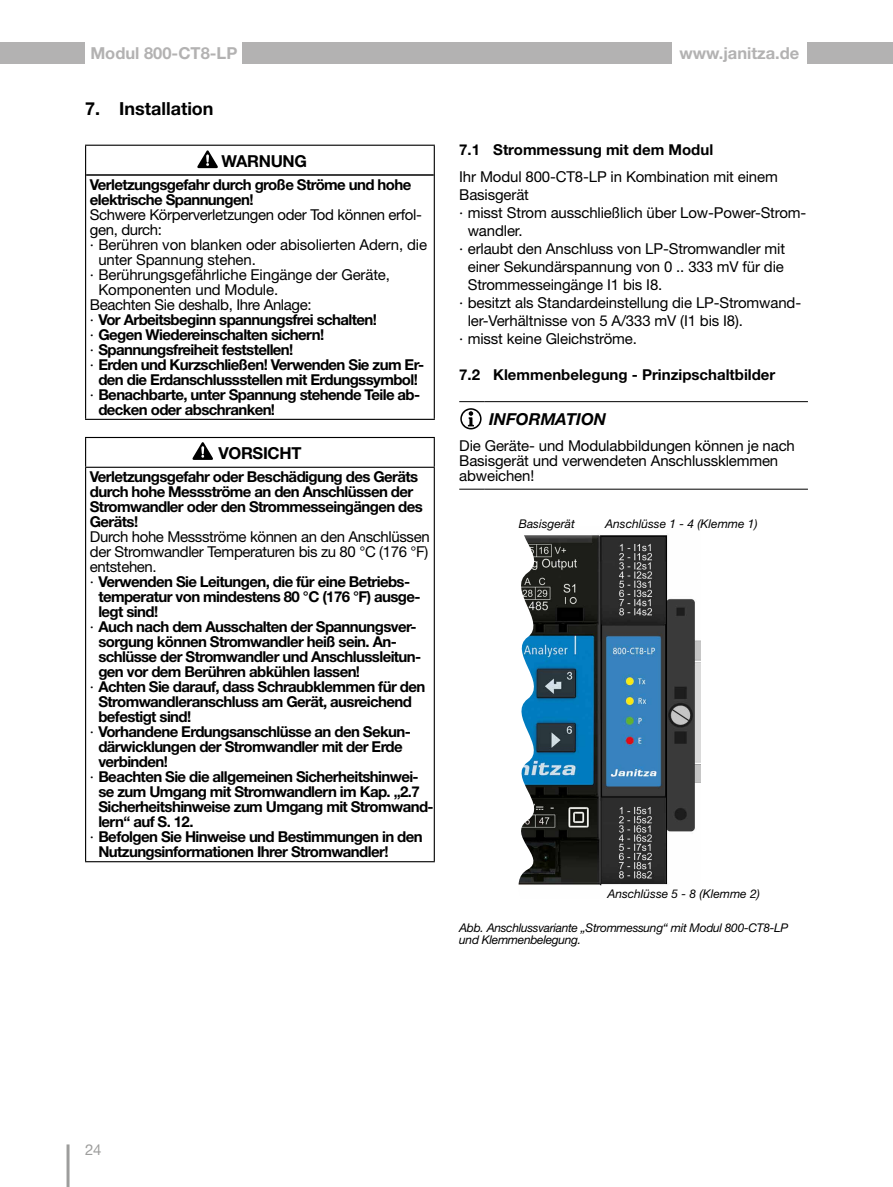
<style>
.page{position:relative;width:893px;height:1187px;background:#fff}
.page>*{position:absolute;margin:0;border:0;box-sizing:border-box;transform-origin:0 0}
.t1{font:700 18px "Helvetica Neue LT Pro";color:#000}
.t2{font:700 16.5px "Helvetica Neue LT Pro";color:#b3b2b2}
.t3{font:700 16.5px "Helvetica Neue LT Pro";letter-spacing:-.02em;color:#000}
.t4{font:italic 700 16.5px "Helvetica Neue LT Pro";color:#000}
.t5{font:700 15px/15px "Helvetica Neue LT Pro";letter-spacing:-.04em;color:#000}
.t6{font:15px/15px "Helvetica Neue LT Pro";letter-spacing:-.01em;color:#000}
.t7{font:700 15px "Helvetica Neue LT Pro";color:#000}
.t8{font:15px "Helvetica Neue LT Pro";color:#9d9d9c}
.t9{font:italic 12px/12px "Helvetica Neue LT Pro";letter-spacing:-.025em;color:#000}
.t10{font:italic 12px "Helvetica Neue LT Pro";color:#000}
.s1{font-weight:400}
</style>
<div class="page">
<hr style="left:67px;top:1144px;width:3px;height:42px;background:#9d9d9c">
<div style="left:0;top:43px;width:85px;height:21px;background:#b3b2b2"></div>
<div style="left:242px;top:43px;width:430px;height:21px;background:#b3b2b2"></div>
<div style="left:808px;top:43px;width:85px;height:21px;background:#b3b2b2"></div>
<img style="left:550px;top:535px;width:150px;height:351px">
<svg style="left:518px;top:535px;width:32px;height:350px"></svg>
<hr style="left:85px;top:437px;width:350px;height:1px;background:#000">
<svg style="left:85px;top:438px;width:1px;height:28px"></svg>
<svg style="left:434px;top:438px;width:1px;height:28px"></svg>
<hr style="left:85px;top:466px;width:350px;height:2px;background:#000">
<hr style="left:85px;top:468px;width:1px;height:393px;background:#000">
<hr style="left:434px;top:468px;width:1px;height:393px;background:#000">
<hr style="left:85px;top:861px;width:350px;height:1px;background:#000">
<svg style="left:193px;top:442px;width:20px;height:18px"></svg>
<hr style="left:85px;top:175px;width:1px;height:244px;background:#000">
<hr style="left:434px;top:175px;width:1px;height:244px;background:#000">
<hr style="left:85px;top:419px;width:350px;height:1px;background:#000">
<hr style="left:85px;top:145px;width:350px;height:1px;background:#000">
<svg style="left:85px;top:146px;width:1px;height:29px"></svg>
<svg style="left:434px;top:146px;width:1px;height:29px"></svg>
<hr style="left:86px;top:174px;width:348px;height:2px;background:#000">
<svg style="left:197px;top:150px;width:21px;height:18px"></svg>
<svg style="left:459px;top:401px;width:26px;height:1px"></svg>
<hr style="left:485px;top:401px;width:323px;height:1px;background:#000">
<svg style="left:459px;top:489px;width:26px;height:1px"></svg>
<hr style="left:485px;top:489px;width:323px;height:1px;background:#000">
<svg style="left:460px;top:408px;width:22px;height:21px"></svg>
<p class="t2" style="left:90px;top:42px;width:148px">Modul 800-CT8-LP</p>
<p class="t2" style="left:679px;top:42px;width:122px">www.janitza.de</p>
<p class="t1" style="left:85px;top:97px;width:130px">7. Installation</p>
<p class="t3" style="left:221px;top:151px;width:87px">WARNUNG</p>
<p class="t5" style="left:90px;top:177px;width:323px">Verletzungsgefahr durch große Ströme und hohe elektrische Spannungen!</p>
<p class="t6" style="left:90px;top:207px;width:334px">Schwere Körperverletzungen oder Tod können erfol-</p>
<p class="t6" style="left:90px;top:222px;width:74px">gen, durch:</p>
<p class="t6" style="left:90px;top:237px;width:339px">· Berühren von blanken oder abisolierten Adern, die</p>
<p class="t6" style="left:98px;top:252px;width:159px">unter Spannung stehen.</p>
<p class="t6" style="left:90px;top:267px;width:302px">· Berührungsgefährliche Eingänge der Geräte,</p>
<p class="t6" style="left:98px;top:282px;width:181px">Komponenten und Module.</p>
<p class="t6" style="left:90px;top:297px;width:223px">Beachten Sie deshalb, Ihre Anlage:</p>
<p class="t5" style="left:90px;top:312px;width:288px"><span class="s1">·</span> Vor Arbeitsbeginn spannungsfrei schalten!</p>
<p class="t5" style="left:90px;top:327px;width:236px"><span class="s1">·</span> Gegen Wiedereinschalten sichern!</p>
<p class="t5" style="left:90px;top:342px;width:205px"><span class="s1">·</span> Spannungsfreiheit feststellen!</p>
<p class="t5" style="left:90px;top:357px;width:336px"><span class="s1">·</span> Erden und Kurzschließen! Verwenden Sie zum Er-</p>
<p class="t5" style="left:98px;top:372px;width:321px">den die Erdanschlussstellen mit Erdungssymbol!</p>
<p class="t5" style="left:90px;top:387px;width:332px"><span class="s1">·</span> Benachbarte, unter Spannung stehende Teile ab-</p>
<p class="t5" style="left:98px;top:402px;width:178px">decken oder abschranken!</p>
<p class="t3" style="left:218px;top:443px;width:84px">VORSICHT</p>
<p class="t5" style="left:90px;top:469px;width:335px">Verletzungsgefahr oder Beschädigung des Geräts durch hohe Messströme an den Anschlüssen der Stromwandler oder den Strommesseingängen des Geräts!</p>
<p class="t6" style="left:90px;top:529px;width:341px">Durch hohe Messströme können an den Anschlüssen</p>
<p class="t6" style="left:90px;top:544px;width:340px">der Stromwandler Temperaturen bis zu 80 °C (176 °F)</p>
<p class="t6" style="left:90px;top:559px;width:68px">entstehen.</p>
<p class="t5" style="left:90px;top:574px;width:322px"><span class="s1">·</span> Verwenden Sie Leitungen, die für eine Betriebs-</p>
<p class="t5" style="left:98px;top:589px;width:324px">temperatur von mindestens 80 °C (176 °F) ausge-</p>
<p class="t5" style="left:98px;top:604px;width:61px">legt sind!</p>
<p class="t5" style="left:90px;top:619px;width:328px"><span class="s1">·</span> Auch nach dem Ausschalten der Spannungsver-</p>
<p class="t5" style="left:98px;top:634px;width:300px">sorgung können Stromwandler heiß sein. An-</p>
<p class="t5" style="left:98px;top:649px;width:324px">schlüsse der Stromwandler und Anschlussleitun-</p>
<p class="t5" style="left:98px;top:664px;width:263px">gen vor dem Berühren abkühlen lassen!</p>
<p class="t5" style="left:90px;top:679px;width:337px"><span class="s1">·</span> Achten Sie darauf, dass Schraubklemmen für den</p>
<p class="t5" style="left:98px;top:694px;width:315px">Stromwandleranschluss am Gerät, ausreichend</p>
<p class="t5" style="left:98px;top:709px;width:94px">befestigt sind!</p>
<p class="t5" style="left:90px;top:724px;width:322px"><span class="s1">·</span> Vorhandene Erdungsanschlüsse an den Sekun-</p>
<p class="t5" style="left:98px;top:739px;width:306px">därwicklungen der Stromwandler mit der Erde</p>
<p class="t5" style="left:98px;top:754px;width:71px">verbinden!</p>
<p class="t5" style="left:90px;top:769px;width:330px"><span class="s1">·</span> Beachten Sie die allgemeinen Sicherheitshinwei-</p>
<p class="t5" style="left:98px;top:784px;width:323px">se zum Umgang mit Stromwandlern im Kap. „2.7</p>
<p class="t5" style="left:98px;top:799px;width:337px">Sicherheitshinweise zum Umgang mit Stromwand-</p>
<p class="t5" style="left:98px;top:814px;width:97px">lern“ auf S. 12.</p>
<p class="t5" style="left:90px;top:829px;width:334px"><span class="s1">·</span> Befolgen Sie Hinweise und Bestimmungen in den</p>
<p class="t5" style="left:98px;top:844px;width:292px">Nutzungsinformationen Ihrer Stromwandler!</p>
<p class="t7" style="left:459px;top:141px;width:255px">7.1 Strommessung mit dem Modul</p>
<p class="t6" style="left:459px;top:169px;width:320px">Ihr Modul 800-CT8-LP in Kombination mit einem</p>
<p class="t6" style="left:459px;top:187px;width:71px">Basisgerät</p>
<p class="t6" style="left:459px;top:205px;width:349px">· misst Strom ausschließlich über Low-Power-Strom-</p>
<p class="t6" style="left:468px;top:223px;width:56px">wandler.</p>
<p class="t6" style="left:459px;top:241px;width:327px">· erlaubt den Anschluss von LP-Stromwandler mit</p>
<p class="t6" style="left:468px;top:259px;width:318px">einer Sekundärspannung von 0 .. 333 mV für die</p>
<p class="t6" style="left:468px;top:277px;width:196px">Strommesseingänge I1 bis I8.</p>
<p class="t6" style="left:459px;top:295px;width:343px">· besitzt als Standardeinstellung die LP-Stromwand-</p>
<p class="t6" style="left:468px;top:313px;width:277px">ler-Verhältnisse von 5 A/333 mV (I1 bis I8).</p>
<p class="t6" style="left:459px;top:331px;width:179px">· misst keine Gleichströme.</p>
<p class="t7" style="left:459px;top:365px;width:318px">7.2 Klemmenbelegung - Prinzipschaltbilder</p>
<p class="t4" style="left:489px;top:408px;width:119px">INFORMATION</p>
<p class="t6" style="left:459px;top:437px;width:337px">Die Geräte- und Modulabbildungen können je nach<br>Basisgerät und verwendeten Anschlussklemmen abweichen!</p>
<p class="t10" style="left:519px;top:516px;width:57px">Basisgerät</p>
<p class="t10" style="left:605px;top:516px;width:154px">Anschlüsse 1 - 4 (Klemme 1)</p>
<p class="t10" style="left:607px;top:886px;width:154px">Anschlüsse 5 - 8 (Klemme 2)</p>
<p class="t9" style="left:459px;top:921px;width:330px">Abb. Anschlussvariante „Strommessung“ mit Modul 800-CT8-LP und Klemmenbelegung.</p>
<p class="t8" style="left:85px;top:1140px;width:18px">24</p>
</div>
